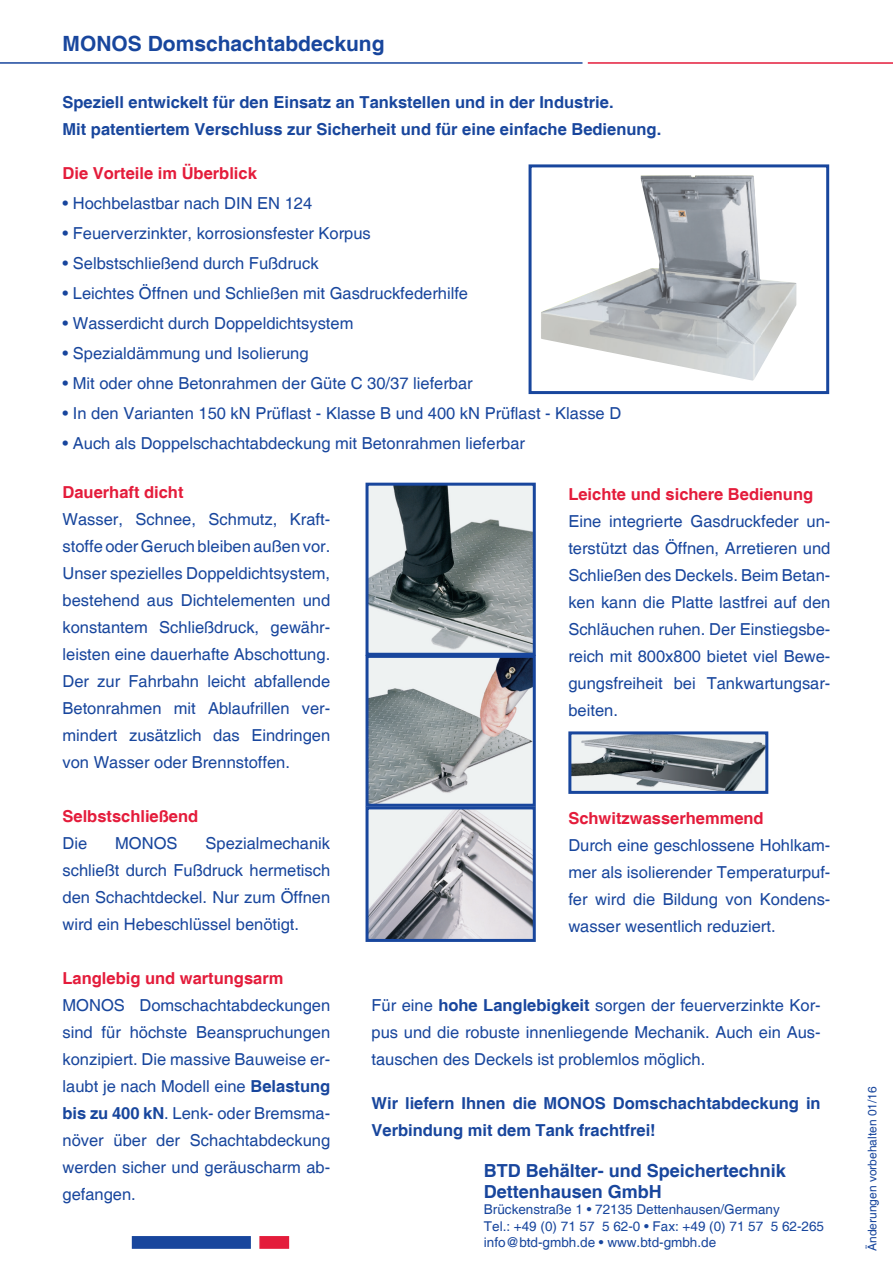
<style>
.page{position:relative;width:893px;height:1263px;background:#fff}
.page>*{position:absolute;margin:0;border:0;box-sizing:border-box;transform-origin:0 0}
.t1{font:700 21px "Helvetica";color:#18469d}
.t2{font:700 18px "Helvetica";color:#18469d}
.t3{font:16.5px/27px "Helvetica";color:#18469d;text-align:justify}
.t4{font:700 16.5px/27px "Helvetica";color:#18469d}
.t5{font:700 16.5px "Helvetica";color:#e41c3b}
.t6{font:13.5px "Helvetica";color:#18469d}
.t7{font:12px "Helvetica";color:#18469d}
.s1{font-weight:700}
</style>
<div class="page">
<div style="left:132px;top:1236px;width:119px;height:13px;background:#18469d;border:2px solid #18469d"></div>
<div style="left:259px;top:1236px;width:30px;height:13px;background:#e41c3b;border:2px solid #e41c3b"></div>
<hr style="left:0;top:62px;width:582px;height:2px;background:#18469d">
<hr style="left:588px;top:62px;width:305px;height:2px;background:#e41c3b">
<img style="left:370px;top:487px;width:162px;height:165px">
<div style="left:366px;top:483px;width:170px;height:173px;border:3px solid #18469d"></div>
<img style="left:370px;top:659px;width:162px;height:144px">
<div style="left:366px;top:655px;width:170px;height:152px;border:3px solid #18469d"></div>
<img style="left:572px;top:735px;width:192px;height:55px">
<div style="left:568px;top:731px;width:200px;height:63px;border:3px solid #18469d"></div>
<img style="left:370px;top:810px;width:162px;height:128px">
<div style="left:366px;top:806px;width:170px;height:136px;border:3px solid #18469d"></div>
<img style="left:541px;top:175px;width:256px;height:206px">
<div style="left:529px;top:164px;width:300px;height:230px;border:3px solid #18469d"></div>
<p class="t1" style="left:63px;top:31px;width:324px">MONOS Domschachtabdeckung</p>
<p class="t4" style="left:63px;top:90px;width:553px">Speziell entwickelt für den Einsatz an Tankstellen und in der Industrie.</p>
<p class="t4" style="left:63px;top:117px;width:600px">Mit patentiertem Verschluss zur Sicherheit und für eine einfache Bedienung.</p>
<p class="t5" style="left:63px;top:163px;width:196px">Die Vorteile im Überblick</p>
<p class="t3" style="left:63px;top:190px;width:251px">• Hochbelastbar nach DIN EN 124</p>
<p class="t3" style="left:63px;top:220px;width:310px">• Feuerverzinkter, korrosionsfester Korpus</p>
<p class="t3" style="left:63px;top:250px;width:258px">• Selbstschließend durch Fußdruck</p>
<p class="t3" style="left:63px;top:280px;width:407px">• Leichtes Öffnen und Schließen mit Gasdruckfederhilfe</p>
<p class="t3" style="left:63px;top:310px;width:292px">• Wasserdicht durch Doppeldichtsystem</p>
<p class="t3" style="left:63px;top:340px;width:248px">• Spezialdämmung und Isolierung</p>
<p class="t3" style="left:63px;top:370px;width:412px">• Mit oder ohne Betonrahmen der Güte C 30/37 lieferbar</p>
<p class="t3" style="left:63px;top:400px;width:560px">• In den Varianten 150 kN Prüflast - Klasse B und 400 kN Prüflast - Klasse D</p>
<p class="t3" style="left:63px;top:430px;width:464px">• Auch als Doppelschachtabdeckung mit Betonrahmen lieferbar</p>
<p class="t5" style="left:63px;top:482px;width:123px">Dauerhaft dicht</p>
<p class="t3" style="left:63px;top:506px;width:269px">Wasser, Schnee, Schmutz, Kraft&shy;stoffe oder Geruch bleiben außen vor.<br>Unser spezielles Doppeldichtsystem, bestehend aus Dichtelementen und konstantem Schließdruck, gewähr&shy;leisten eine dauerhafte Abschottung.<br>Der zur Fahrbahn leicht abfallende Betonrahmen mit Ablaufrillen ver&shy;mindert zusätzlich das Eindringen von Wasser oder Brennstoffen.</p>
<p class="t5" style="left:568px;top:484px;width:246px">Leichte und sichere Bedienung</p>
<p class="t3" style="left:568px;top:508px;width:264px">Eine integrierte Gasdruckfeder un&shy;terstützt das Öffnen, Arretieren und Schließen des Deckels. Beim Betan&shy;ken kann die Platte lastfrei auf den Schläuchen ruhen. Der Einstiegsbe&shy;reich mit 800x800 bietet viel Bewe&shy;gungsfreiheit bei Tankwartungsar&shy;beiten.</p>
<p class="t5" style="left:63px;top:806px;width:137px">Selbstschließend</p>
<p class="t3" style="left:63px;top:830px;width:26px">Die</p>
<p class="t3" style="left:115px;top:830px;width:64px">MONOS</p>
<p class="t3" style="left:63px;top:830px;width:269px;text-indent:143px">Spezialmechanik schließt durch Fußdruck hermetisch den Schachtdeckel. Nur zum Öffnen wird ein Hebeschlüssel benötigt.</p>
<p class="t5" style="left:63px;top:968px;width:222px">Langlebig und wartungsarm</p>
<p class="t3" style="left:63px;top:992px;width:269px">MONOS Domschachtabdeckungen sind für höchste Beanspruchungen konzipiert. Die massive Bauweise er&shy;laubt je nach Modell eine <span class="s1">Belastung bis zu 400 kN</span>. Lenk- oder Bremsma&shy;növer über der Schachtabdeckung werden sicher und geräuscharm ab&shy;gefangen.</p>
<p class="t5" style="left:568px;top:808px;width:197px">Schwitzwasserhemmend</p>
<p class="t3" style="left:568px;top:832px;width:264px">Durch eine geschlossene Hohlkam&shy;mer als isolierender Temperaturpuf&shy;fer wird die Bildung von Kondens&shy;wasser wesentlich reduziert.</p>
<p class="t3" style="left:371px;top:993px;width:451px">Für eine <span class="s1">hohe Langlebigkeit</span> sorgen der feuerverzinkte Kor&shy;pus und die robuste innenliegende Mechanik. Auch ein Aus&shy;tauschen des Deckels ist problemlos möglich.</p>
<p class="t4" style="left:371px;top:1090px;width:451px">Wir liefern Ihnen die MONOS Domschachtabdeckung in<br>Verbindung mit dem Tank frachtfrei!</p>
<p class="t2" style="left:484px;top:1159px;width:304px">BTD Behälter- und Speichertechnik</p>
<p class="t2" style="left:484px;top:1181px;width:180px">Dettenhausen GmbH</p>
<p class="t6" style="left:484px;top:1202px;width:297px">Brückenstraße 1 • 72135 Dettenhausen/Germany</p>
<p class="t6" style="left:484px;top:1218px;width:342px">Tel.: +49 (0) 71 57 5 62-0 • Fax: +49 (0) 71 57 5 62-265</p>
<p class="t6" style="left:484px;top:1234px;width:234px">info@btd-gmbh.de • www.btd-gmbh.de</p>
<p class="t7" style="left:865px;top:1251px;width:166px;rotate:-90deg">Änderungen vorbehalten 01/16</p>
</div>
